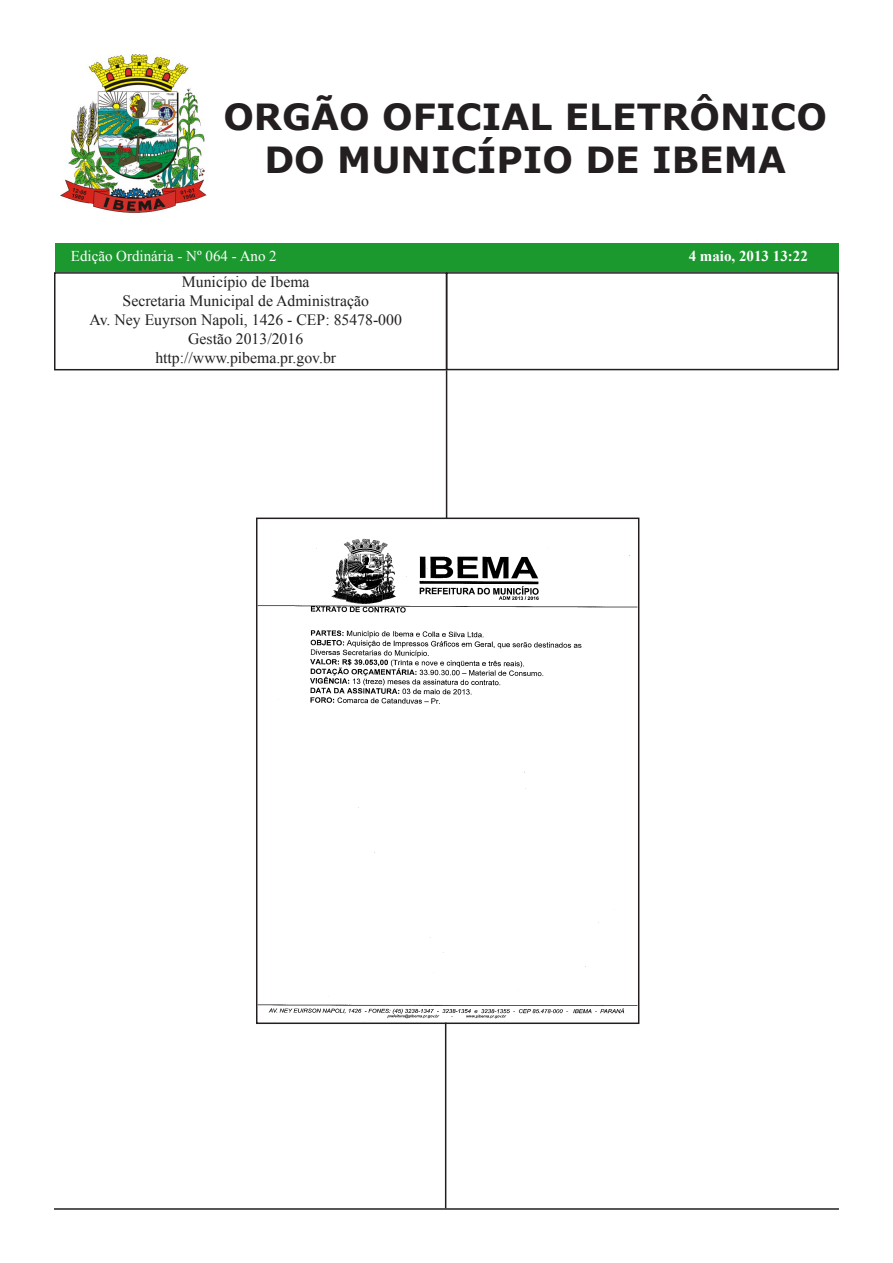
<style>
.page{position:relative;width:893px;height:1263px;background:#fff}
.page>*{position:absolute;margin:0;border:0;box-sizing:border-box;transform-origin:0 0}
.t1{font:700 36px "Verdana";color:#231f20}
.t2{font:15.75px "Times New Roman";color:#231f20}
.t3{font:15px "Times New Roman";color:#fdffff}
.t4{font:700 15px "Times New Roman";color:#feffff}
</style>
<div class="page">
<img style="left:60px;top:54px;width:147px;height:158px">
<div style="left:55px;top:243px;width:783px;height:28px;background:#1b992e"></div>
<div style="left:54px;top:272px;width:393px;height:98px;border:2px solid #231f20"></div>
<div style="left:446px;top:272px;width:393px;height:98px;border:2px solid #231f20"></div>
<hr style="left:446px;top:370px;width:1px;height:149px;background:#231f20">
<hr style="left:54px;top:1208px;width:785px;height:2px;background:#231f20">
<img style="left:259px;top:538px;width:377px;height:483px">
<div style="left:256px;top:518px;width:383px;height:506px;border:2px solid #231f20"></div>
<hr style="left:445px;top:1022px;width:1px;height:186px;background:#231f20">
<p class="t1" style="left:223px;top:91px;width:605px">ORGÃO OFICIAL ELETRÔNICO</p>
<p class="t1" style="left:264px;top:134px;width:523px">DO MUNICÍPIO DE IBEMA</p>
<p class="t3" style="left:71px;top:246px;width:207px">Edição Ordinária - Nº 064 - Ano 2</p>
<p class="t4" style="left:689px;top:245px;width:121px">4 maio, 2013 13:22</p>
<p class="t2" style="left:182px;top:271px;width:129px">Município de Ibema</p>
<p class="t2" style="left:123px;top:290px;width:248px">Secretaria Municipal de Administração</p>
<p class="t2" style="left:90px;top:309px;width:314px">Av. Ney Euyrson Napoli, 1426 - CEP: 85478-000</p>
<p class="t2" style="left:188px;top:328px;width:117px">Gestão 2013/2016</p>
<p class="t2" style="left:155px;top:347px;width:182px">http://www.pibema.pr.gov.br</p>
</div>
